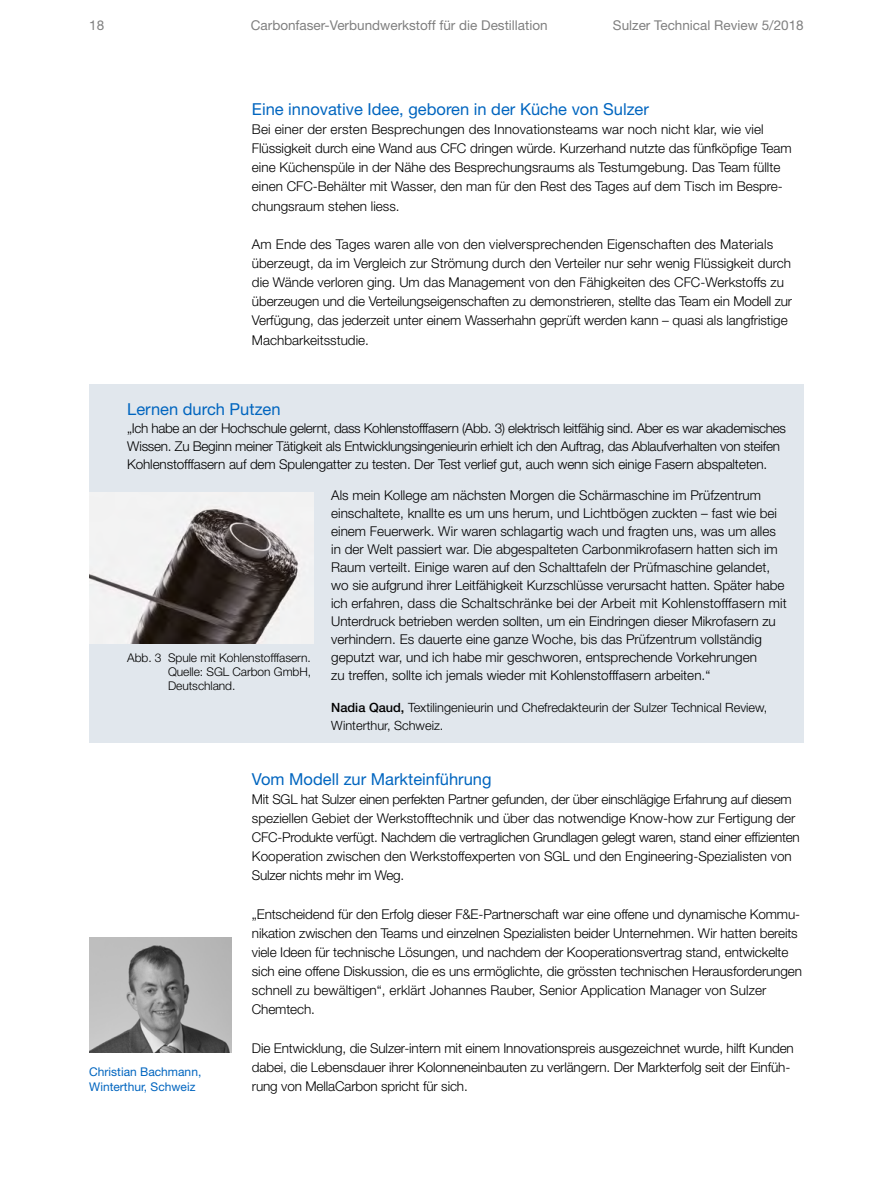
<style>
.page{position:relative;width:893px;height:1191px;background:#fff}
.page>*{position:absolute;margin:0;border:0;box-sizing:border-box;transform-origin:0 0}
.t1{font:16.5px "Helvetica Neue LT Std";color:#0065bf}
.t2{font:300 13.5px/19.2px "Helvetica Neue LT Std";letter-spacing:-.005em;color:#000}
.t3{font:13.5px "Helvetica Neue LT Std";color:#808080}
.t4{font:300 12.75px/18px "Helvetica Neue LT Std";color:#000}
.t5{font:300 12px/14.4px "Helvetica Neue LT Std";letter-spacing:-.005em;color:#000;text-align:justify}
.t6{font:12px/15px "Helvetica Neue LT Std";color:#0065bf}
.s1{font-weight:500}
</style>
<div class="page">
<div style="left:89px;top:385px;width:715px;height:358px;background:#e1e7ed"></div>
<img style="left:89px;top:493px;width:224px;height:150px">
<img style="left:89px;top:938px;width:143px;height:114px">
<p class="t3" style="left:89px;top:17px;width:17px">18</p>
<p class="t3" style="left:251px;top:17px;width:298px">Carbonfaser-Verbundwerkstoff für die Destillation</p>
<p class="t3" style="left:613px;top:17px;width:192px">Sulzer Technical Review 5/2018</p>
<p class="t1" style="left:252px;top:99px;width:398px">Eine innovative Idee, geboren in der Küche von Sulzer</p>
<p class="t2" style="left:252px;top:119px;width:541px">Bei einer der ersten Besprechungen des Innovationsteams war noch nicht klar, wie viel Flüssigkeit durch eine Wand aus CFC dringen würde. Kurzerhand nutzte das fünfköpfige Team eine Küchenspüle in der Nähe des Besprechungsraums als Testumgebung. Das Team füllte einen CFC-Behälter mit Wasser, den man für den Rest des Tages auf dem Tisch im Bespre&shy;chungsraum stehen liess.</p>
<p class="t2" style="left:252px;top:234px;width:542px">Am Ende des Tages waren alle von den vielversprechenden Eigenschaften des Materials überzeugt, da im Vergleich zur Strömung durch den Verteiler nur sehr wenig Flüssigkeit durch die Wände verloren ging. Um das Management von den Fähigkeiten des CFC-Werkstoffs zu überzeugen und die Verteilungseigenschaften zu demonstrieren, stellte das Team ein Modell zur Verfügung, das jederzeit unter einem Wasserhahn geprüft werden kann – quasi als langfristige Machbarkeitsstudie.</p>
<p class="t1" style="left:127px;top:399px;width:155px">Lernen durch Putzen</p>
<p class="t2" style="left:127px;top:418px;width:660px;line-height:18px">„Ich habe an der Hochschule gelernt, dass Kohlenstofffasern (Abb. 3) elektrisch leitfähig sind. Aber es war akademisches<br>Wissen. Zu Beginn meiner Tätigkeit als Entwicklungsingenieurin erhielt ich den Auftrag, das Ablaufverhalten von steifen<br>Kohlenstofffasern auf dem Spulengatter zu testen. Der Test verlief gut, auch wenn sich einige Fasern abspalteten.</p>
<p class="t2" style="left:331px;top:486px;width:457px;line-height:18px">Als mein Kollege am nächsten Morgen die Schärmaschine im Prüfzentrum einschaltete, knallte es um uns herum, und Lichtbögen zuckten – fast wie bei einem Feuerwerk. Wir waren schlagartig wach und fragten uns, was um alles in der Welt passiert war. Die abgespalteten Carbonmikrofasern hatten sich im Raum verteilt. Einige waren auf den Schalttafeln der Prüfmaschine gelandet, wo sie aufgrund ihrer Leitfähigkeit Kurzschlüsse verursacht hatten. Später habe ich erfahren, dass die Schaltschränke bei der Arbeit mit Kohlenstofffasern mit Unterdruck betrieben werden sollten, um ein Eindringen dieser Mikrofasern zu verhindern. Es dauerte eine ganze Woche, bis das Prüfzentrum vollständig geputzt war, und ich habe mir geschworen, entsprechende Vorkehrungen<br>zu treffen, sollte ich jemals wieder mit Kohlenstofffasern arbeiten.“</p>
<p class="t4" style="left:331px;top:698px;width:438px"><span class="s1">Nadia Qaud,</span> Textilingenieurin und Chefredakteurin der Sulzer Technical Review,<br>Winterthur, Schweiz.</p>
<p class="t5" style="left:168px;top:650px;width:145px;text-indent:-41px">Abb. 3 Spule mit Kohlenstofffasern.<br>Quelle: SGL Carbon GmbH, Deutschland.</p>
<p class="t6" style="left:89px;top:1064px;width:114px">Christian Bachmann,<br>Winterthur, Schweiz</p>
<p class="t1" style="left:252px;top:769px;width:241px">Vom Modell zur Markteinführung</p>
<p class="t2" style="left:252px;top:789px;width:549px">Mit SGL hat Sulzer einen perfekten Partner gefunden, der über einschlägige Erfahrung auf diesem speziellen Gebiet der Werkstofftechnik und über das notwendige Know-how zur Fertigung der CFC-Produkte verfügt. Nachdem die vertraglichen Grundlagen gelegt waren, stand einer effizienten Kooperation zwischen den Werkstoffexperten von SGL und den Engineering-Spezialisten von Sulzer nichts mehr im Weg.</p>
<p class="t2" style="left:252px;top:904px;width:551px">„Entscheidend für den Erfolg dieser F&amp;E-Partnerschaft war eine offene und dynamische Kommu&shy;nikation zwischen den Teams und einzelnen Spezialisten beider Unternehmen. Wir hatten bereits viele Ideen für technische Lösungen, und nachdem der Kooperationsvertrag stand, entwickelte sich eine offene Diskussion, die es uns ermöglichte, die grössten technischen Herausforderungen schnell zu bewältigen“, erklärt Johannes Rauber, Senior Application Manager von Sulzer Chemtech.</p>
<p class="t2" style="left:252px;top:1038px;width:543px">Die Entwicklung, die Sulzer-intern mit einem Innovationspreis ausgezeichnet wurde, hilft Kunden dabei, die Lebensdauer ihrer Kolonneneinbauten zu verlängern. Der Markterfolg seit der Einfüh&shy;rung von MellaCarbon spricht für sich.</p>
</div>
